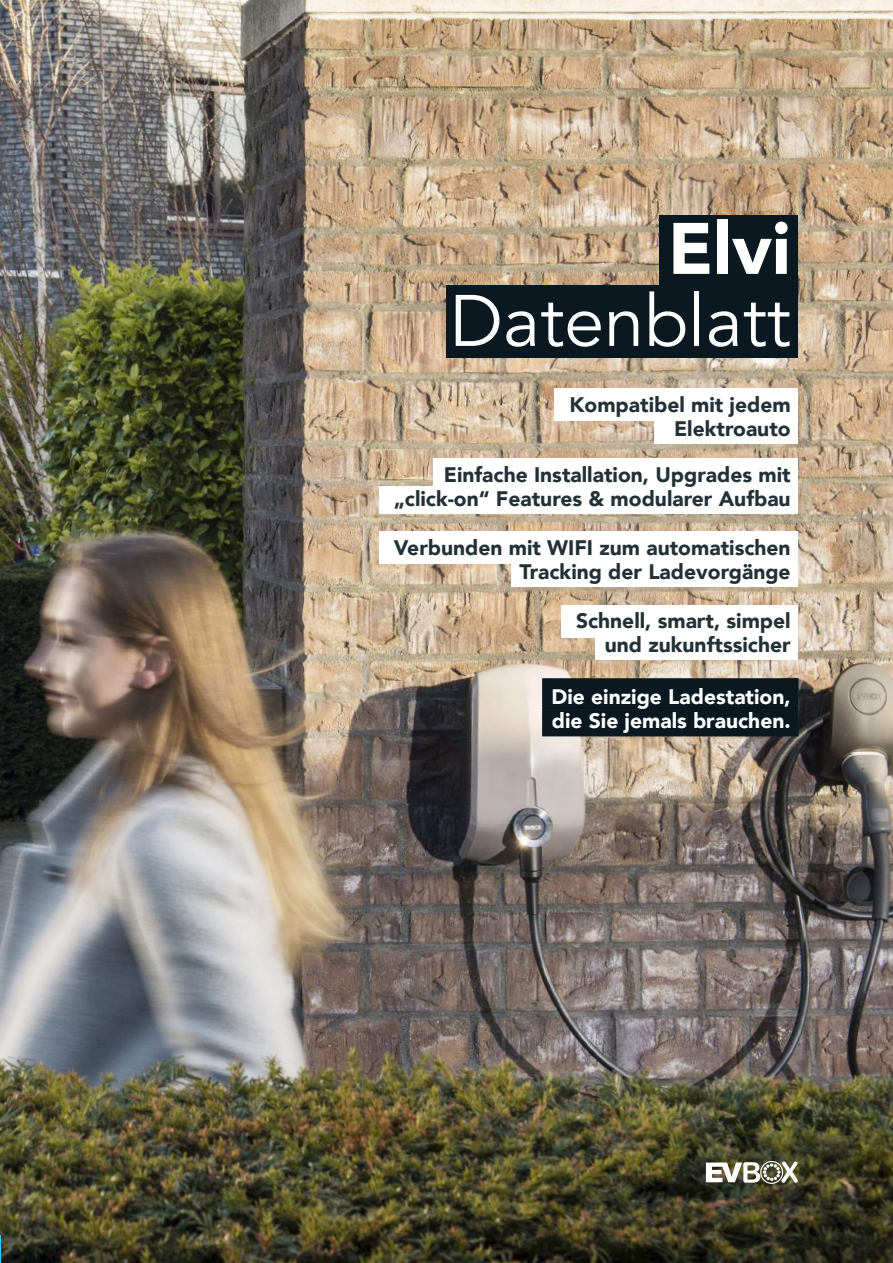
<style>
.page{position:relative;width:893px;height:1263px;background:#fff}
.page>*{position:absolute;margin:0;border:0;box-sizing:border-box;transform-origin:0 0}
.t1{font:72px "Avenir";color:#fff}
.t2{font:900 72px "Avenir";color:#fff}
.t3{font:900 21px/24px "Avenir";color:#233137;text-align:right}
.t4{font:900 21px/24px "Avenir";color:#fff}
</style>
<div class="page">
<img style="left:0;top:0;width:893px;height:1263px">
<div style="left:561px;top:605px;width:237px;height:32px;background:#fff"></div>
<div style="left:554px;top:389px;width:244px;height:32px;background:#fff"></div>
<div style="left:434px;top:458px;width:364px;height:33px;background:#fff"></div>
<div style="left:379px;top:532px;width:419px;height:32px;background:#fff"></div>
<div style="left:659px;top:215px;width:139px;height:71px;background:#0a191f"></div>
<div style="left:446px;top:286px;width:352px;height:72px;background:#0a191f"></div>
<div style="left:542px;top:707px;width:256px;height:29px;background:#0a191f"></div>
<div style="left:595px;top:633px;width:203px;height:27px;background:#fff"></div>
<div style="left:655px;top:416px;width:143px;height:28px;background:#fff"></div>
<div style="left:379px;top:486px;width:419px;height:28px;background:#fff"></div>
<div style="left:542px;top:678px;width:256px;height:29px;background:#0a191f;border:2px solid #091a22"></div>
<div style="left:512px;top:559px;width:286px;height:28px;background:#fff"></div>
<svg style="left:706px;top:1161px;width:92px;height:23px"></svg>
<h1 class="t2" style="left:668px;top:187px;width:124px">Elvi</h1>
<h1 class="t1" style="left:449px;top:278px;width:343px">Datenblatt</h1>
<p class="t3" style="left:569px;top:392px;width:223px">Kompatibel mit jedem<br>Elektroauto</p>
<p class="t3" style="left:394px;top:462px;width:398px">Einfache Installation, Upgrades mit „click-on“ Features &amp; modularer Aufbau</p>
<p class="t3" style="left:394px;top:535px;width:399px">Verbunden mit WIFI zum automatischen<br>Tracking der Ladevorgänge</p>
<p class="t3" style="left:576px;top:608px;width:216px">Schnell, smart, simpel und zukunftssicher</p>
<p class="t4" style="left:551px;top:684px;width:241px">Die einzige Ladestation, die Sie jemals brauchen.</p>
</div>
